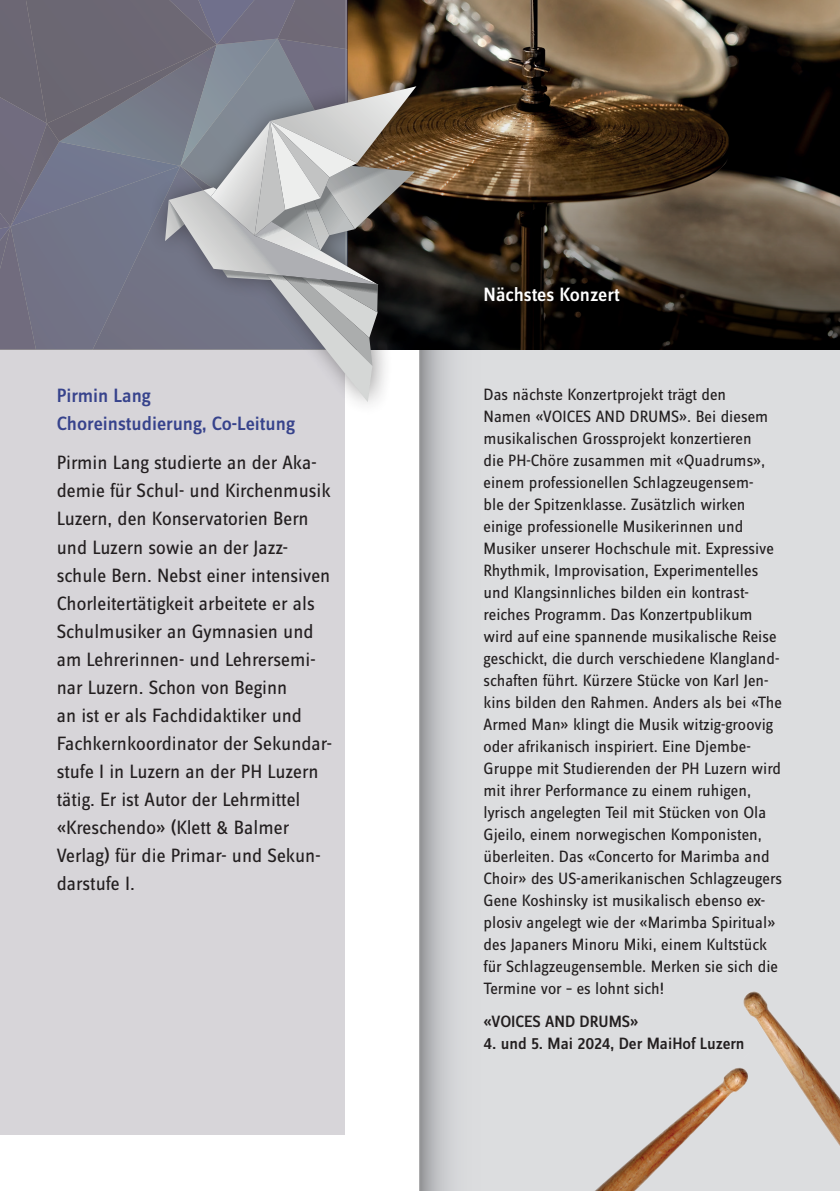
<style>
.page{position:relative;width:840px;height:1191px;background:#fff}
.page>*{position:absolute;margin:0;border:0;box-sizing:border-box;transform-origin:0 0}
.t1{font:20px/28px "Zine Sans Dis OT";color:#231f20}
.t2{font:500 20px/28px "Zine Sans Dis OT";color:#37438c}
.t3{font:500 20px "Zine Sans Dis OT";color:#fff}
.t4{font:17px/22px "Zine Sans Dis OT";color:#231f20}
.t5{font:500 17px "Zine Sans Dis OT";color:#231f20}
</style>
<div class="page">
<div style="left:0;top:0;width:345px;height:1134px;background:#d7d5d9"></div>
<div style="left:420px;top:350px;width:419px;height:841px;background:#dcdddf"></div>
<svg style="left:416px;top:0;width:423px;height:350px;background:#473a2c"></svg>
<img style="left:595px;top:991px;width:244px;height:200px">
<svg style="left:420px;top:350px;width:31px;height:841px"></svg>
<svg style="left:360px;top:58px;width:76px;height:364px"></svg>
<svg style="left:0;top:0;width:416px;height:402px"></svg>
<p class="t2" style="left:57px;top:382px;width:239px">Pirmin Lang<br>Choreinstudierung, Co-Leitung</p>
<p class="t1" style="left:57px;top:450px;width:277px">Pirmin Lang studierte an der Aka&shy;demie für Schul- und Kirchenmusik<br>Luzern, den Konservatorien Bern und Luzern sowie an der Jazz&shy;schule Bern. Nebst einer intensiven<br>Chorleitertätigkeit arbeitete er als<br>Schulmusiker an Gymnasien und am Lehrerinnen- und Lehrersemi&shy;nar Luzern. Schon von Beginn<br>an ist er als Fachdidaktiker und<br>Fachkernkoordinator der Sekundar&shy;stufe I in Luzern an der PH Luzern tätig. Er ist Autor der Lehrmittel «Kreschendo» (Klett &amp; Balmer<br>Verlag) für die Primar- und Sekun&shy;darstufe I.</p>
<p class="t3" style="left:483px;top:285px;width:138px">Nächstes Konzert</p>
<p class="t4" style="left:483px;top:384px;width:300px">Das nächste Konzertprojekt trägt den<br>Namen «VOICES AND DRUMS». Bei diesem musikalischen Grossprojekt konzertieren<br>die PH-Chöre zusammen mit «Quadrums», einem professionellen Schlagzeugensem-<br>ble der Spitzenklasse. Zusätzlich wirken einige professionelle Musikerinnen und Musiker unserer Hochschule mit. Expressive Rhythmik, Improvisation, Experimentelles und Klangsinnliches bilden ein kontrast&shy;reiches Programm. Das Konzertpublikum wird auf eine spannende musikalische Reise geschickt, die durch verschiedene Klangland&shy;schaften führt. Kürzere Stücke von Karl Jen&shy;kins bilden den Rahmen. Anders als bei «The Armed Man» klingt die Musik witzig-groovig oder afrikanisch inspiriert. Eine Djembe-Gruppe mit Studierenden der PH Luzern wird mit ihrer Performance zu einem ruhigen, lyrisch angelegten Teil mit Stücken von Ola Gjeilo, einem norwegischen Komponisten, überleiten. Das «Concerto for Marimba and Choir» des US-amerikanischen Schlagzeugers Gene Koshinsky ist musikalisch ebenso ex&shy;plosiv angelegt wie der «Marimba Spiritual» des Japaners Minoru Miki, einem Kultstück für Schlagzeugensemble. Merken sie sich die Termine vor – es lohnt sich!</p>
<p class="t5" style="left:483px;top:1013px;width:156px">«VOICES AND DRUMS»</p>
<p class="t5" style="left:483px;top:1035px;width:262px">4. und 5. Mai 2024, Der MaiHof Luzern</p>
</div>
